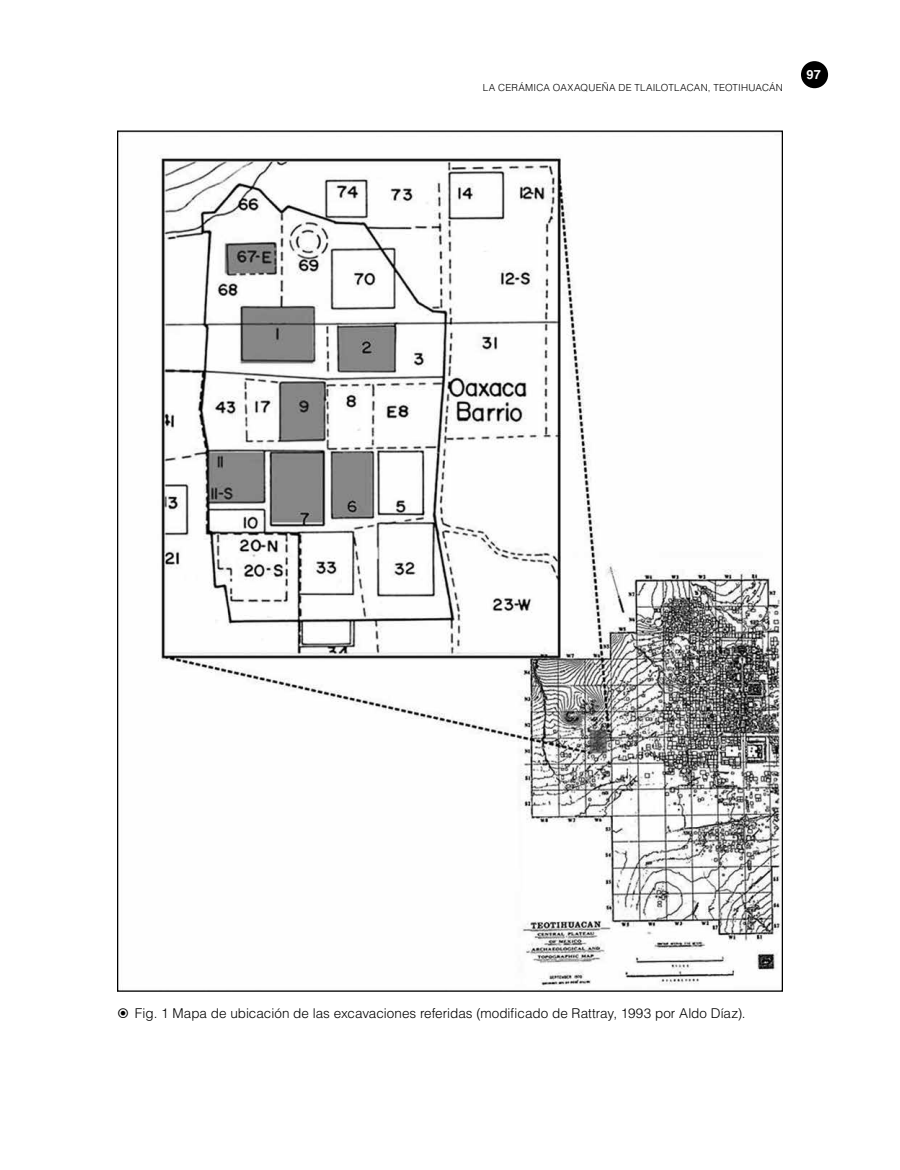
<style>
.page{position:relative;width:900px;height:1170px;background:#fff}
.page>*{position:absolute;margin:0;border:0;box-sizing:border-box;transform-origin:0 0}
.t1{font:300 13.5px "Helvetica LT Std";color:#000}
.t2{font:700 12.75px "Helvetica LT Std";color:#fff}
.t3{font:300 9.75px "Helvetica LT Std";letter-spacing:.02em;color:#000}
</style>
<div class="page">
<div style="left:801px;top:61px;width:27px;height:27px;background:#000;border-radius:50%"></div>
<img style="left:159px;top:155px;width:622px;height:835px">
<p class="t3" style="left:483px;top:82px;width:302px">LA CERÁMICA OAXAQUEÑA DE TLAILOTLACAN, TEOTIHUACÁN</p>
<p class="t2" style="left:807px;top:67px;width:16px">97</p>
<p class="t1" style="left:135px;top:1005px;width:612px">Fig. 1 Mapa de ubicación de las excavaciones referidas (modificado de Rattray, 1993 por Aldo Díaz).</p>
</div>
